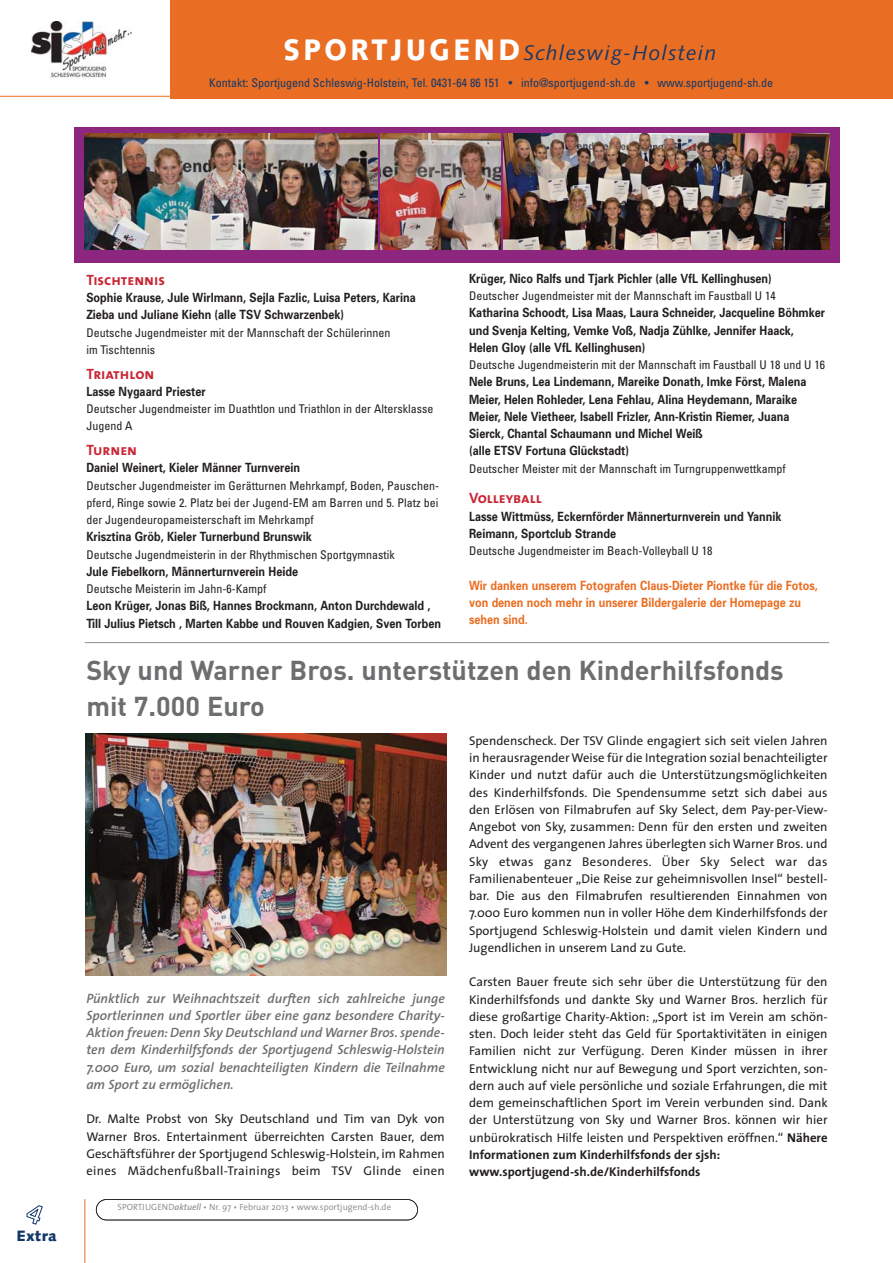
<style>
.page{position:relative;width:893px;height:1263px;background:#fff}
.page>*{position:absolute;margin:0;border:0;box-sizing:border-box;transform-origin:0 0}
.t1{font:700 27px/36px "DIN";color:#6d6e70}
.t2{font:italic 21px "Syntax";letter-spacing:.055em;color:#133768}
.t3{font:15px "The Sans Bold Caps";color:#c92635}
.t4{font:900 15px "Syntax";letter-spacing:.03em;color:#133768}
.t5{font:italic 600 13.5px/17.2px "The Sans";color:#6d6e70;text-align:justify}
.t6{font:12.75px/17.2px "The Sans";color:#231f20;text-align:justify}
.t7{font:700 12.75px/17.2px "Univers";color:#231f20;scale:.85 1}
.t8{font:700 12.75px/17.2px "Univers";color:#e96e23;scale:.85 1}
.t9{font:condensed 12px/17.2px "Univers";color:#231f20}
.t10{font:condensed 12px "Univers";color:#133768}
.t11{font:9px "The Sans";color:#939598}
.s1{font-weight:900;font-style:normal;font-size:29.7px;color:#fff}
.s2{font-weight:700}
.s3{font-weight:600;font-style:italic}
</style>
<div class="page">
<div style="left:170px;top:0;width:722px;height:98px;background:#e96e23"></div>
<svg style="left:2px;top:95px;width:165px;height:1px"></svg>
<img style="left:31px;top:21px;width:101px;height:57px">
<hr style="left:0;top:96px;width:170px;height:1px;background:#e96e23">
<div style="left:96px;top:1199px;width:322px;height:21px;border:2px solid #231f20;border-radius:11px"></div>
<hr style="left:84px;top:1199px;width:1px;height:64px;background:#e96e23">
<div style="left:75px;top:128px;width:764px;height:135px;background:#8c267e"></div>
<img style="left:85px;top:134px;width:292px;height:115px">
<img style="left:504px;top:134px;width:325px;height:115px">
<img style="left:381px;top:134px;width:119px;height:115px">
<img style="left:85px;top:734px;width:361px;height:242px">
<hr style="left:85px;top:642px;width:744px;height:1px;background:#8b8d90">
<h2 class="t2" style="left:283px;top:44px;width:434px"><span class="s1">SPORTJUGEND</span>Schleswig-Holstein</h2>
<p class="t10" style="left:209px;top:79px;width:565px">Kontakt: Sportjugend Schleswig-Holstein, Tel. 0431-64 86 151 • info@sportjugend-sh.de • www.sportjugend-sh.de</p>
<p class="t4" style="left:17px;top:1230px;width:42px">Extra</p>
<p class="t7" style="left:469px;top:271px;width:358px">Krüger, Nico Ralfs und Tjark Pichler (alle VfL Kellinghusen)</p>
<p class="t9" style="left:469px;top:288px;width:308px">Deutscher Jugendmeister mit der Mannschaft im Faustball U 14</p>
<p class="t7" style="left:469px;top:305px;width:420px">Katharina Schoodt, Lisa Maas, Laura Schneider, Jacqueline Böhmker und Svenja Kelting, Vemke Voß, Nadja Zühlke, Jennifer Haack,<br>Helen Gloy (alle VfL Kellinghusen)</p>
<p class="t9" style="left:469px;top:357px;width:358px">Deutsche Jugendmeisterin mit der Mannschaft im Faustball U 18 und U 16</p>
<p class="t7" style="left:469px;top:374px;width:398px">Nele Bruns, Lea Lindemann, Mareike Donath, Imke Först, Malena Meier, Helen Rohleder, Lena Fehlau, Alina Heydemann, Maraike Meier, Nele Vietheer, Isabell Frizler, Ann-Kristin Riemer, Juana Sierck, Chantal Schaumann und Michel Weiß<br>(alle ETSV Fortuna Glückstadt)</p>
<p class="t9" style="left:469px;top:461px;width:318px">Deutscher Meister mit der Mannschaft im Turngruppenwettkampf</p>
<p class="t3" style="left:469px;top:489px;width:74px">Volleyball</p>
<p class="t7" style="left:469px;top:509px;width:369px">Lasse Wittmüss, Eckernförder Männerturnverein und Yannik<br>Reimann, Sportclub Strande</p>
<p class="t9" style="left:469px;top:543px;width:245px">Deutsche Jugendmeister im Beach-Volleyball U 18</p>
<p class="t8" style="left:469px;top:578px;width:412px">Wir danken unserem Fotografen Claus-Dieter Piontke für die Fotos, von denen noch mehr in unserer Bildergalerie der Homepage zu sehen sind.</p>
<h1 class="t1" style="left:86px;top:655px;width:699px">Sky und Warner Bros. unterstützen den Kinderhilfsfonds mit 7.000 Euro</h1>
<p class="t6" style="left:469px;top:733px;width:360px">Spendenscheck. Der TSV Glinde engagiert sich seit vielen Jahren in herausragender Weise für die Integration sozial benachteiligter Kinder und nutzt dafür auch die Unterstützungsmöglichkeiten des Kinderhilfsfonds. Die Spendensumme setzt sich dabei aus den Erlösen von Filmabrufen auf Sky Select, dem Pay-per-View-Angebot von Sky, zusammen: Denn für den ersten und zweiten Advent des vergangenen Jahres überlegten sich Warner Bros. und Sky etwas ganz Besonderes. Über Sky Select war das Familienabenteuer „Die Reise zur geheimnisvollen Insel“ bestell&shy;bar. Die aus den Filmabrufen resultierenden Einnahmen von 7.000 Euro kommen nun in voller Höhe dem Kinderhilfsfonds der Sportjugend Schleswig-Holstein und damit vielen Kindern und Jugendlichen in unserem Land zu Gute.</p>
<p class="t6" style="left:469px;top:975px;width:360px;text-align:left">Carsten Bauer freute sich sehr über die Unterstützung für den Kinderhilfsfonds und dankte Sky und Warner Bros. herzlich für diese großartige Charity-Aktion: „Sport ist im Verein am schön&shy;sten. Doch leider steht das Geld für Sportaktivitäten in einigen Familien nicht zur Verfügung. Deren Kinder müssen in ihrer Entwicklung nicht nur auf Bewegung und Sport verzichten, son&shy;dern auch auf viele persönliche und soziale Erfahrungen, die mit dem gemeinschaftlichen Sport im Verein verbunden sind. Dank der Unterstützung von Sky und Warner Bros. können wir hier unbürokratisch Hilfe leisten und Perspektiven eröffnen.“ <span class="s2">Nähere Informationen zum Kinderhilfsfonds der sjsh: www.sportjugend-sh.de/Kinderhilfsfonds</span></p>
<p class="t3" style="left:86px;top:271px;width:80px">Tischtennis</p>
<p class="t7" style="left:86px;top:290px;width:389px">Sophie Krause, Jule Wirlmann, Sejla Fazlic, Luisa Peters, Karina<br>Zieba und Juliane Kiehn (alle TSV Schwarzenbek)</p>
<p class="t9" style="left:86px;top:325px;width:306px">Deutsche Jugendmeister mit der Mannschaft der Schülerinnen im Tischtennis</p>
<p class="t3" style="left:86px;top:365px;width:70px">Triathlon</p>
<p class="t7" style="left:86px;top:384px;width:142px">Lasse Nygaard Priester</p>
<p class="t9" style="left:86px;top:401px;width:349px">Deutscher Jugendmeister im Duathtlon und Triathlon in der Altersklasse<br>Jugend A</p>
<p class="t3" style="left:86px;top:441px;width:52px">Turnen</p>
<p class="t7" style="left:86px;top:460px;width:253px">Daniel Weinert, Kieler Männer Turnverein</p>
<p class="t9" style="left:86px;top:478px;width:354px;text-align:justify">Deutscher Jugendmeister im Gerätturnen Mehrkampf, Boden, Pauschen&shy;pferd, Ringe sowie 2. Platz bei der Jugend-EM am Barren und 5. Platz bei der Jugendeuropameisterschaft im Mehrkampf</p>
<p class="t7" style="left:86px;top:529px;width:267px">Krisztina Gröb, Kieler Turnerbund Brunswik</p>
<p class="t9" style="left:86px;top:547px;width:310px">Deutsche Jugendmeisterin in der Rhythmischen Sportgymnastik</p>
<p class="t7" style="left:86px;top:564px;width:251px">Jule Fiebelkorn, Männerturnverein Heide</p>
<p class="t9" style="left:86px;top:581px;width:182px">Deutsche Meisterin im Jahn-6-Kampf</p>
<p class="t7" style="left:86px;top:598px;width:419px">Leon Krüger, Jonas Biß, Hannes Brockmann, Anton Durchdewald ,<br>Till Julius Pietsch , Marten Kabbe und Rouven Kadgien, Sven Torben</p>
<p class="t5" style="left:86px;top:991px;width:360px">Pünktlich zur Weihnachtszeit durften sich zahlreiche junge Sportlerinnen und Sportler über eine ganz besondere Charity-Aktion freuen: Denn Sky Deutschland und Warner Bros. spende&shy;ten dem Kinderhilfsfonds der Sportjugend Schleswig-Holstein 7.000 Euro, um sozial benachteiligten Kindern die Teilnahme am Sport zu ermöglichen.</p>
<p class="t6" style="left:86px;top:1112px;width:360px">Dr. Malte Probst von Sky Deutschland und Tim van Dyk von Warner Bros. Entertainment überreichten Carsten Bauer, dem Geschäftsführer der Sportjugend Schleswig-Holstein, im Rahmen eines Mädchenfußball-Trainings beim TSV Glinde einen</p>
<p class="t11" style="left:117px;top:1204px;width:275px">SPORTJUGEND<span class="s3">aktuell</span> • Nr. 97 • Februar 2013 • www.sportjugend-sh.de</p>
</div>
